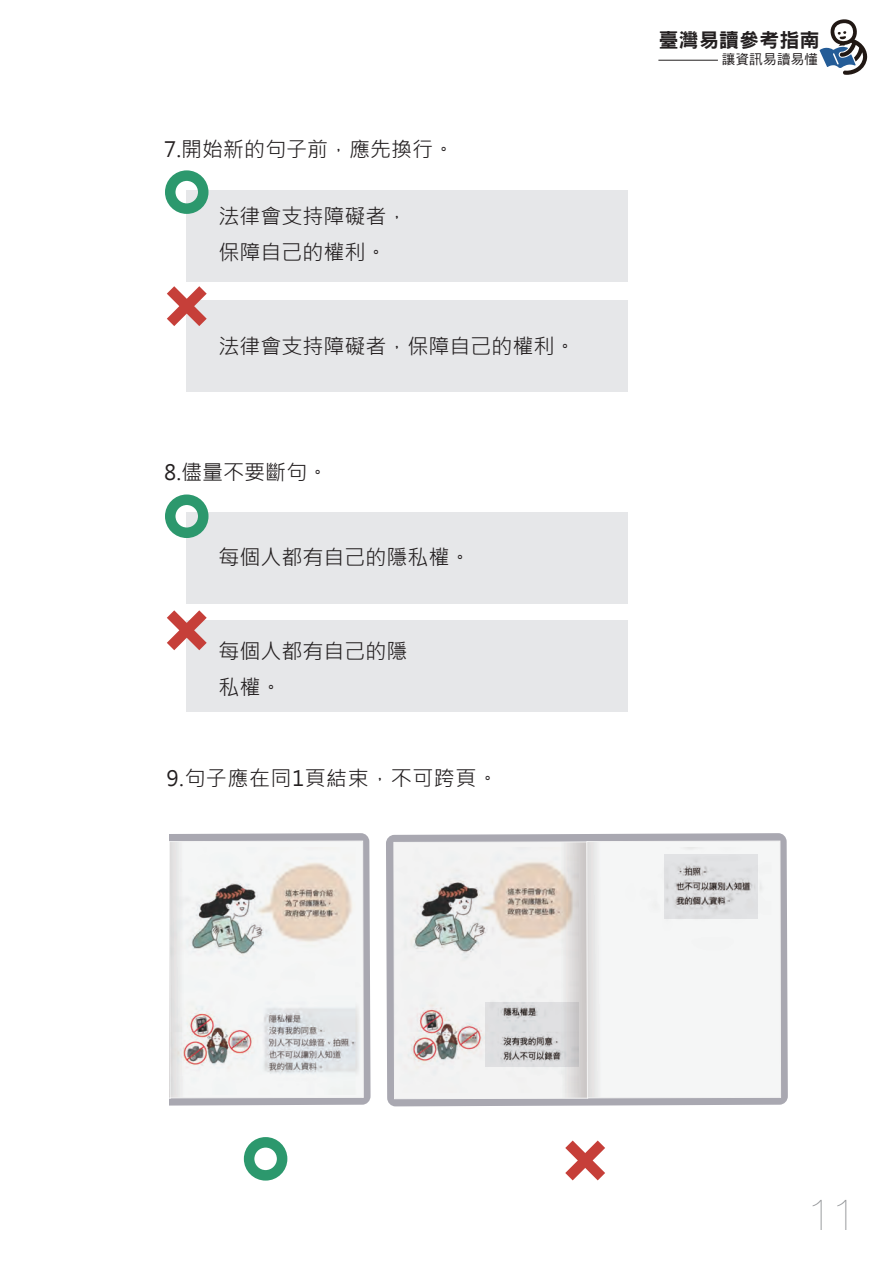
<style>
.page{position:relative;width:893px;height:1263px;background:#fff}
.page>*{position:absolute;margin:0;border:0;box-sizing:border-box;transform-origin:0 0}
.t1{font:200 43.8px "Helvetica Neue";color:#939598}
.t2{font:21px/36px "Microsoft Jheng Hei";color:#231f20}
.t3{font:21px "Microsoft Jheng Hei";letter-spacing:.025em;color:#231f20}
.t4{font:19.65px "DF Hei Std W9";letter-spacing:.025em;color:#231f20}
.t5{font:13.5px "DF Hei Std W5";letter-spacing:.025em;color:#231f20}
</style>
<div class="page">
<div style="left:186px;top:190px;width:441px;height:91px;background:#e6e7e9"></div>
<div style="left:186px;top:301px;width:441px;height:91px;background:#e6e7e9"></div>
<div style="left:186px;top:512px;width:441px;height:91px;background:#e6e7e9"></div>
<div style="left:186px;top:621px;width:441px;height:91px;background:#e6e7e9"></div>
<div style="left:165px;top:494px;width:43px;height:44px;border:10px solid #2c986d;border-radius:50%"></div>
<svg style="left:167px;top:603px;width:51px;height:48px"></svg>
<div style="left:165px;top:170px;width:43px;height:44px;border:10px solid #2c986d;border-radius:50%"></div>
<svg style="left:167px;top:281px;width:51px;height:45px"></svg>
<svg style="left:169px;top:833px;width:202px;height:273px;background:#b5b4bc"></svg>
<svg style="left:169px;top:841px;width:194px;height:257px"></svg>
<svg style="left:386px;top:833px;width:402px;height:273px;background:#b2b2b9"></svg>
<svg style="left:394px;top:842px;width:194px;height:257px"></svg>
<svg style="left:587px;top:841px;width:194px;height:257px"></svg>
<div style="left:244px;top:1137px;width:43px;height:43px;border:10px solid #2c986d;border-radius:50%"></div>
<svg style="left:565px;top:1140px;width:40px;height:41px"></svg>
<img style="left:171px;top:847px;width:190px;height:247px">
<img style="left:395px;top:847px;width:189px;height:246px">
<img style="left:586px;top:847px;width:191px;height:247px">
<svg style="left:819px;top:19px;width:48px;height:56px"></svg>
<hr style="left:658px;top:60px;width:60px;height:1px;background:#231f20">
<svg style="left:485px;top:1002px;width:93px;height:64px;background:#cccbcd"></svg>
<svg style="left:665px;top:855px;width:93px;height:64px;background:#d0d0d2"></svg>
<p class="t2" style="left:164px;top:131px;width:292px">7.開始新的句子前，應先換行。</p>
<p class="t2" style="left:218px;top:199px;width:190px">法律會支持障礙者，保障自己的權利。</p>
<p class="t2" style="left:218px;top:328px;width:358px">法律會支持障礙者，保障自己的權利。</p>
<p class="t2" style="left:164px;top:454px;width:166px">8.儘量不要斷句。</p>
<p class="t2" style="left:218px;top:540px;width:253px">每個人都有自己的隱私權。</p>
<p class="t2" style="left:218px;top:634px;width:190px">每個人都有自己的隱私權。</p>
<p class="t3" style="left:166px;top:765px;width:333px">9.句子應在同1頁結束，不可跨頁。</p>
<p class="t4" style="left:659px;top:29px;width:162px">臺灣易讀參考指南</p>
<p class="t5" style="left:722px;top:52px;width:98px">讓資訊易讀易懂</p>
<h1 class="t1" style="left:808px;top:1180px;width:50px">11</h1>
</div>
